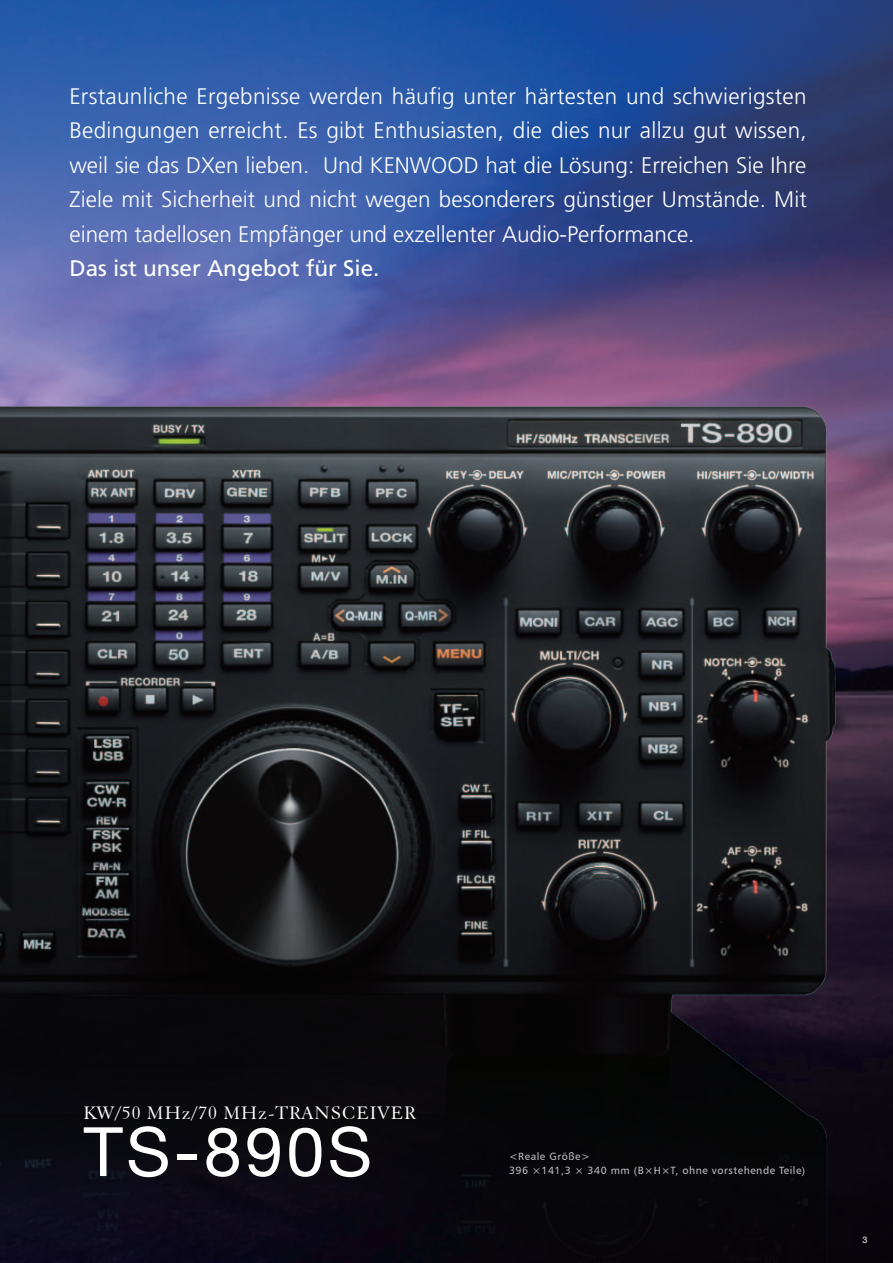
<style>
.page{position:relative;width:893px;height:1263px;background:#fff}
.page>*{position:absolute;margin:0;border:0;box-sizing:border-box;transform-origin:0 0}
.t1{font:68.25px "Helvetica Neue LT Pro";letter-spacing:.05em;color:#fff}
.t2{font:300 22.5px/34.5px "Frutiger LT Std";color:#fff;text-align:justify}
.t3{font:22.5px "Frutiger LT Std";color:#fff}
.t4{font:19.5px "Elegant Garamond BT";letter-spacing:.05em;color:#fff}
.t5{font:10.5px/13.5px "Humanist 777 BT Roman B";letter-spacing:.05em;color:#bcbdc0}
.t6{font:9px "Helvetica Neue LT Pro";color:#fff}
</style>
<div class="page">
<img style="left:0;top:0;width:893px;height:178px">
<img style="left:0;top:178px;width:893px;height:1085px">
<p class="t2" style="left:69px;top:79px;width:739px">Erstaunliche Ergebnisse werden häufig unter härtesten und schwierigsten Bedingungen erreicht. Es gibt Enthusiasten, die dies nur allzu gut wissen, weil sie das DXen lieben. Und KENWOOD hat die Lösung: Erreichen Sie Ihre Ziele mit Sicherheit und nicht wegen besonderers günstiger Umstände. Mit einem tadellosen Empfänger und exzellenter Audio-Performance.</p>
<p class="t3" style="left:69px;top:255px;width:312px">Das ist unser Angebot für Sie.</p>
<p class="t4" style="left:84px;top:1101px;width:334px">KW/50 MHz/70 MHz-TRANSCEIVER</p>
<h1 class="t1" style="left:84px;top:1111px;width:290px">TS-890S</h1>
<p class="t5" style="left:509px;top:1150px;width:298px">&lt;Reale Größe&gt;<br>396 ×141,3 × 340 mm (B×H×T, ohne vorstehende Teile)</p>
<p class="t6" style="left:862px;top:1234px;width:7px">3</p>
</div>
